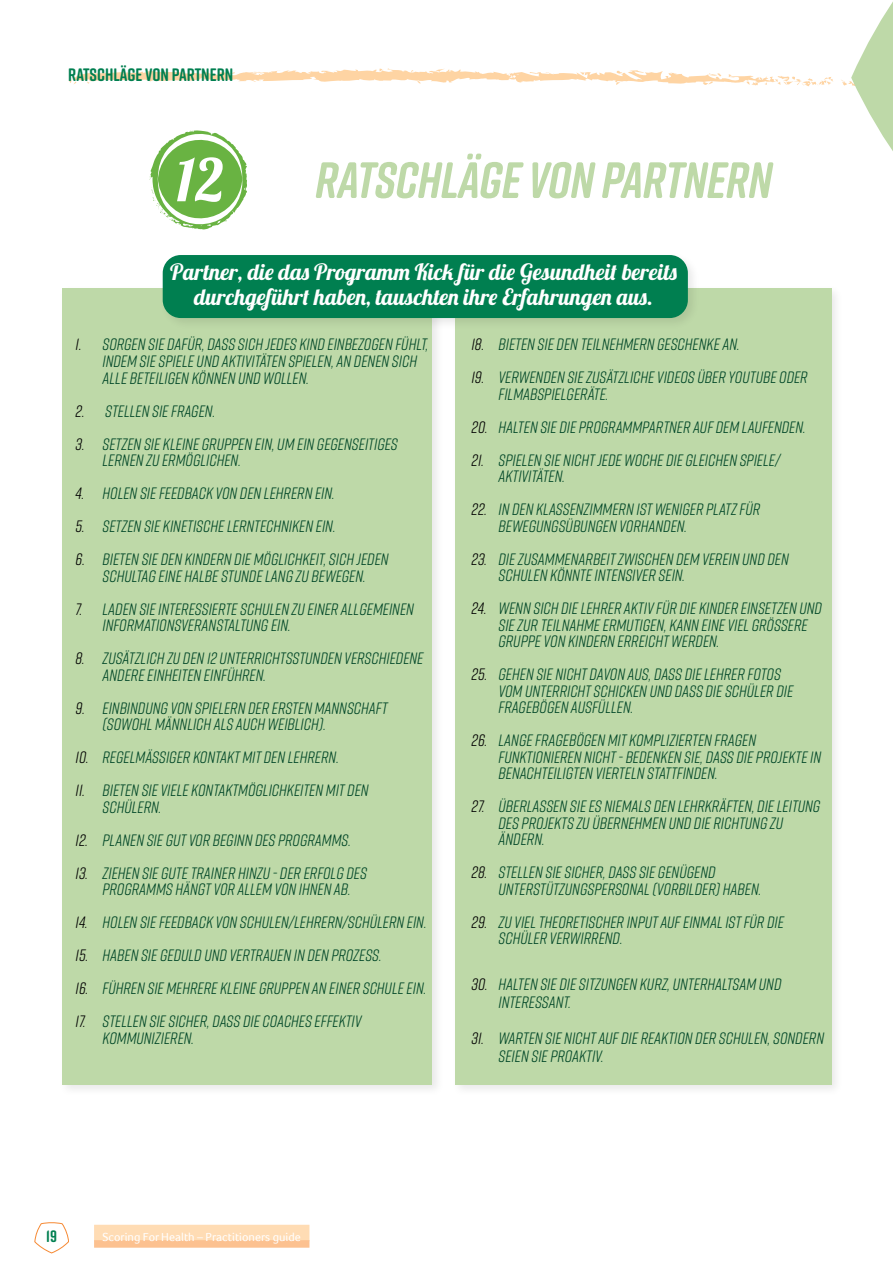
<style>
.page{position:relative;width:893px;height:1263px;background:#fff}
.page>*{position:absolute;margin:0;border:0;box-sizing:border-box;transform-origin:0 0}
.t1{font:58.65px "Lobster 1.4";color:#fff}
.t2{font:italic 700 51px "Rift Soft";letter-spacing:-.01em;color:#bed9a8}
.t3{font:22.5px/25.5px "Lobster 1.4";letter-spacing:.02em;color:#fff;text-align:center}
.t4{font:700 18px "Rift Soft";color:#007f50}
.t5{font:italic 16.5px/16.5px "Rift Soft";color:#004627}
.t6{font:700 16.5px "Rift Soft";color:#007f50}
.t7{font:12px "Foco";color:#fff}
.s1{color:#000}
</style>
<div class="page">
<svg style="left:69px;top:68px;width:764px;height:19px"></svg>
<svg style="left:841px;top:2px;width:52px;height:149px"></svg>
<div style="left:58px;top:284px;width:386px;height:813px;background:#f8f8f8"></div>
<div style="left:62px;top:288px;width:370px;height:796px;background:#bed9a8"></div>
<svg style="left:34px;top:1222px;width:35px;height:31px"></svg>
<div style="left:451px;top:284px;width:393px;height:813px;background:#000;opacity:.09"></div>
<div style="left:455px;top:288px;width:376px;height:796px;background:#bed9a8"></div>
<div style="left:159px;top:251px;width:541px;height:80px;background:#000;opacity:.09"></div>
<div style="left:163px;top:255px;width:525px;height:63px;background:#007f50;border-radius:18px"></div>
<div style="left:94px;top:1225px;width:215px;height:16px;background:#ffdcb4"></div>
<div style="left:94px;top:1240px;width:215px;height:8px;background:#fcc190"></div>
<svg style="left:149px;top:130px;width:98px;height:100px"></svg>
<p class="t4" style="left:68px;top:62px;width:166px">RATSCHLÄGE VON PARTNERN</p>
<h1 class="t1" style="left:176px;top:143px;width:50px">12</h1>
<h2 class="t2" style="left:315px;top:144px;width:459px">RATSCHLÄGE VON PARTNERN</h2>
<h3 class="t3" style="left:170px;top:259px;width:508px">Partner, die das Programm Kick für die Gesundheit bereits durchgeführt haben, tauschten ihre Erfahrungen aus.</h3>
<p class="t5" style="left:103px;top:336px;width:327px;text-indent:-27px"><span class="s1">1.</span> SORGEN SIE DAFÜR, DASS SICH JEDES KIND EINBEZOGEN FÜHLT,<br>INDEM SIE SPIELE UND AKTIVITÄTEN SPIELEN, AN DENEN SICH<br>ALLE BETEILIGEN KÖNNEN UND WOLLEN.</p>
<p class="t5" style="left:76px;top:402px;width:141px"><span class="s1">2.</span> STELLEN SIE FRAGEN.</p>
<p class="t5" style="left:103px;top:435px;width:297px;text-indent:-27px"><span class="s1">3.</span> SETZEN SIE KLEINE GRUPPEN EIN, UM EIN GEGENSEITIGES<br>LERNEN ZU ERMÖGLICHEN.</p>
<p class="t5" style="left:76px;top:485px;width:261px"><span class="s1">4.</span> HOLEN SIE FEEDBACK VON DEN LEHRERN EIN.</p>
<p class="t5" style="left:76px;top:518px;width:262px"><span class="s1">5.</span> SETZEN SIE KINETISCHE LERNTECHNIKEN EIN.</p>
<p class="t5" style="left:76px;top:551px;width:315px;text-align:center"><span class="s1">6.</span> BIETEN SIE DEN KINDERN DIE MÖGLICHKEIT, SICH JEDEN<br>SCHULTAG EINE HALBE STUNDE LANG ZU BEWEGEN.</p>
<p class="t5" style="left:103px;top:600px;width:313px;text-indent:-27px"><span class="s1">7.</span> LADEN SIE INTERESSIERTE SCHULEN ZU EINER ALLGEMEINEN<br>INFORMATIONSVERANSTALTUNG EIN.</p>
<p class="t5" style="left:103px;top:650px;width:322px;text-indent:-27px"><span class="s1">8.</span> ZUSÄTZLICH ZU DEN 12 UNTERRICHTSSTUNDEN VERSCHIEDENE<br>ANDERE EINHEITEN EINFÜHREN.</p>
<p class="t5" style="left:103px;top:699px;width:287px;text-indent:-27px"><span class="s1">9.</span> EINBINDUNG VON SPIELERN DER ERSTEN MANNSCHAFT (SOWOHL MÄNNLICH ALS AUCH WEIBLICH).</p>
<p class="t5" style="left:76px;top:749px;width:265px"><span class="s1">10.</span> REGELMÄßIGER KONTAKT MIT DEN LEHRERN.</p>
<p class="t5" style="left:103px;top:782px;width:268px;text-indent:-27px"><span class="s1">11.</span> BIETEN SIE VIELE KONTAKTMÖGLICHKEITEN MIT DEN<br>SCHÜLERN.</p>
<p class="t5" style="left:76px;top:831px;width:277px"><span class="s1">12.</span> PLANEN SIE GUT VOR BEGINN DES PROGRAMMS.</p>
<p class="t5" style="left:103px;top:864px;width:266px;text-indent:-27px"><span class="s1">13.</span> ZIEHEN SIE GUTE TRAINER HINZU - DER ERFOLG DES<br>PROGRAMMS HÄNGT VOR ALLEM VON IHNEN AB.</p>
<p class="t5" style="left:76px;top:914px;width:353px"><span class="s1">14.</span> HOLEN SIE FEEDBACK VON SCHULEN/LEHRERN/SCHÜLERN EIN.</p>
<p class="t5" style="left:76px;top:947px;width:308px"><span class="s1">15.</span> HABEN SIE GEDULD UND VERTRAUEN IN DEN PROZESS.</p>
<p class="t5" style="left:76px;top:980px;width:352px"><span class="s1">16.</span> FÜHREN SIE MEHRERE KLEINE GRUPPEN AN EINER SCHULE EIN.</p>
<p class="t5" style="left:103px;top:1013px;width:261px;text-indent:-27px"><span class="s1">17.</span> STELLEN SIE SICHER, DASS DIE COACHES EFFEKTIV<br>KOMMUNIZIEREN.</p>
<p class="t5" style="left:471px;top:336px;width:270px"><span class="s1">18.</span> BIETEN SIE DEN TEILNEHMERN GESCHENKE AN.</p>
<p class="t5" style="left:498px;top:369px;width:311px;text-indent:-27px"><span class="s1">19.</span> VERWENDEN SIE ZUSÄTZLICHE VIDEOS ÜBER YOUTUBE ODER<br>FILMABSPIELGERÄTE.</p>
<p class="t5" style="left:471px;top:418px;width:336px"><span class="s1">20.</span> HALTEN SIE DIE PROGRAMMPARTNER AUF DEM LAUFENDEN.</p>
<p class="t5" style="left:498px;top:451px;width:283px;text-indent:-27px"><span class="s1">21.</span> SPIELEN SIE NICHT JEDE WOCHE DIE GLEICHEN SPIELE/<br>AKTIVITÄTEN.</p>
<p class="t5" style="left:498px;top:501px;width:263px;text-indent:-27px"><span class="s1">22.</span> IN DEN KLASSENZIMMERN IST WENIGER PLATZ FÜR<br>BEWEGUNGSÜBUNGEN VORHANDEN.</p>
<p class="t5" style="left:498px;top:550px;width:292px;text-indent:-27px"><span class="s1">23.</span> DIE ZUSAMMENARBEIT ZWISCHEN DEM VEREIN UND DEN<br>SCHULEN KÖNNTE INTENSIVER SEIN.</p>
<p class="t5" style="left:498px;top:600px;width:325px;text-indent:-27px"><span class="s1">24.</span> WENN SICH DIE LEHRER AKTIV FÜR DIE KINDER EINSETZEN UND<br>SIE ZUR TEILNAHME ERMUTIGEN, KANN EINE VIEL GRÖßERE<br>GRUPPE VON KINDERN ERREICHT WERDEN.</p>
<p class="t5" style="left:498px;top:666px;width:296px;text-indent:-27px"><span class="s1">25.</span> GEHEN SIE NICHT DAVON AUS, DASS DIE LEHRER FOTOS<br>VOM UNTERRICHT SCHICKEN UND DASS DIE SCHÜLER DIE<br>FRAGEBÖGEN AUSFÜLLEN.</p>
<p class="t5" style="left:498px;top:732px;width:324px;text-indent:-27px"><span class="s1">26.</span> LANGE FRAGEBÖGEN MIT KOMPLIZIERTEN FRAGEN<br>FUNKTIONIEREN NICHT - BEDENKEN SIE, DASS DIE PROJEKTE IN<br>BENACHTEILIGTEN VIERTELN STATTFINDEN.</p>
<p class="t5" style="left:498px;top:798px;width:323px;text-indent:-27px"><span class="s1">27.</span> ÜBERLASSEN SIE ES NIEMALS DEN LEHRKRÄFTEN, DIE LEITUNG<br>DES PROJEKTS ZU ÜBERNEHMEN UND DIE RICHTUNG ZU<br>ÄNDERN.</p>
<p class="t5" style="left:498px;top:864px;width:264px;text-indent:-27px"><span class="s1">28.</span> STELLEN SIE SICHER, DASS SIE GENÜGEND<br>UNTERSTÜTZUNGSPERSONAL (VORBILDER) HABEN.</p>
<p class="t5" style="left:498px;top:913px;width:287px;text-indent:-27px"><span class="s1">29.</span> ZU VIEL THEORETISCHER INPUT AUF EINMAL IST FÜR DIE<br>SCHÜLER VERWIRREND.</p>
<p class="t5" style="left:498px;top:974px;width:284px;line-height:18px;text-indent:-27px"><span class="s1">30.</span> HALTEN SIE DIE SITZUNGEN KURZ, UNTERHALTSAM UND<br>INTERESSANT.</p>
<p class="t5" style="left:498px;top:1028px;width:327px;line-height:18px;text-indent:-27px"><span class="s1">31.</span> WARTEN SIE NICHT AUF DIE REAKTION DER SCHULEN, SONDERN<br>SEIEN SIE PROAKTIV.</p>
<p class="t6" style="left:46px;top:1224px;width:12px">19</p>
<p class="t7" style="left:103px;top:1230px;width:200px">Scoring For Health – Practitioners guide</p>
</div>
